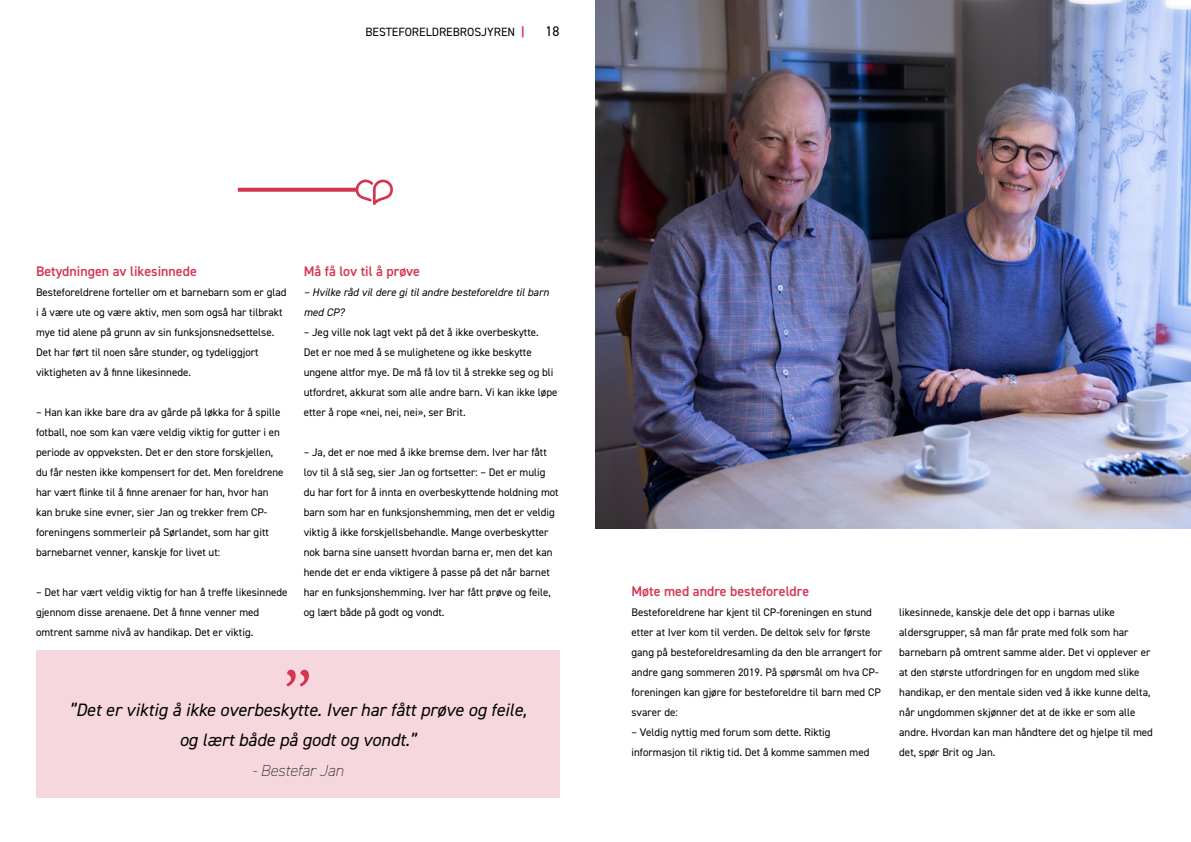
<style>
.page{position:relative;width:1191px;height:842px;background:#fff}
.page>*{position:absolute;margin:0;border:0;box-sizing:border-box;transform-origin:0 0}
.t1{font:300 72px "Kohinoor Bangla";color:#d43553}
.t2{font:italic 18px "DIN2014";color:#000}
.t3{font:italic 200 16px "DIN2014";color:#000}
.t4{font:600 14px "DIN2014";color:#d43553}
.t5{font:14px "DIN2014";color:#000}
.t6{font:12px "DIN2014";color:#000}
.t7{font:11px/20px "DIN2014";color:#000}
.t8{font:italic 11px/20px "DIN2014";color:#000}
.s1{font-weight:700;color:#d43553}
</style>
<div class="page">
<svg style="left:238px;top:188px;width:118px;height:4px"></svg>
<svg style="left:356px;top:180px;width:37px;height:25px"></svg>
<div style="left:36px;top:650px;width:523px;height:148px;background:#f6d7dd"></div>
<img style="left:595px;top:0;width:596px;height:529px">
<p class="t6" style="left:365px;top:24px;width:161px">BESTEFORELDREBROSJYREN <span class="s1">|</span></p>
<p class="t5" style="left:545px;top:22px;width:15px">18</p>
<p class="t4" style="left:36px;top:262px;width:162px">Betydningen av likesinnede</p>
<p class="t7" style="left:36px;top:282px;width:252px">Besteforeldrene forteller om et barnebarn som er glad i å være ute og være aktiv, men som også har tilbrakt mye tid alene på grunn av sin funksjonsnedsettelse.<br>Det har ført til noen såre stunder, og tydeliggjort viktigheten av å finne likesinnede.</p>
<p class="t7" style="left:36px;top:402px;width:249px">– Han kan ikke bare dra av gårde på løkka for å spille fotball, noe som kan være veldig viktig for gutter i en periode av oppveksten. Det er den store forskjellen, du får nesten ikke kompensert for det. Men foreldrene har vært flinke til å finne arenaer for han, hvor han kan bruke sine evner, sier Jan og trekker frem CP&shy;foreningens sommerleir på Sørlandet, som har gitt barnebarnet venner, kanskje for livet ut:</p>
<p class="t7" style="left:36px;top:582px;width:253px">– Det har vært veldig viktig for han å treffe likesinnede gjennom disse arenaene. Det å finne venner med omtrent samme nivå av handikap. Det er viktig.</p>
<p class="t4" style="left:304px;top:262px;width:118px">Må få lov til å prøve</p>
<p class="t8" style="left:304px;top:282px;width:247px">– Hvilke råd vil dere gi til andre besteforeldre til barn med CP?</p>
<p class="t7" style="left:304px;top:322px;width:255px">– Jeg ville nok lagt vekt på det å ikke overbeskytte.<br>Det er noe med å se mulighetene og ikke beskytte ungene altfor mye. De må få lov til å strekke seg og bli utfordret, akkurat som alle andre barn. Vi kan ikke løpe etter å rope «nei, nei, nei», ser Brit.</p>
<p class="t7" style="left:304px;top:442px;width:256px">– Ja, det er noe med å ikke bremse dem. Iver har fått lov til å slå seg, sier Jan og fortsetter: – Det er mulig du har fort for å innta en overbeskyttende holdning mot barn som har en funksjonshemming, men det er veldig viktig å ikke forskjellsbehandle. Mange overbeskytter nok barna sine uansett hvordan barna er, men det kan hende det er enda viktigere å passe på det når barnet har en funksjonshemming. Iver har fått prøve og feile, og lært både på godt og vondt.</p>
<h1 class="t1" style="left:283px;top:643px;width:30px">”</h1>
<h2 class="t2" style="left:69px;top:699px;width:459px">”Det er viktig å ikke overbeskytte. Iver har fått prøve og feile,</h2>
<h2 class="t2" style="left:179px;top:729px;width:238px">og lært både på godt og vondt.”</h2>
<h3 class="t3" style="left:252px;top:761px;width:93px">- Bestefar Jan</h3>
<p class="t4" style="left:631px;top:582px;width:179px">Møte med andre besteforeldre</p>
<p class="t7" style="left:631px;top:602px;width:252px">Besteforeldrene har kjent til CP-foreningen en stund etter at Iver kom til verden. De deltok selv for første gang på besteforeldresamling da den ble arrangert for andre gang sommeren 2019. På spørsmål om hva CP&shy;foreningen kan gjøre for besteforeldre til barn med CP svarer de:</p>
<p class="t7" style="left:631px;top:722px;width:239px">– Veldig nyttig med forum som dette. Riktig informasjon til riktig tid. Det å komme sammen med</p>
<p class="t7" style="left:899px;top:602px;width:255px">likesinnede, kanskje dele det opp i barnas ulike aldersgrupper, så man får prate med folk som har barnebarn på omtrent samme alder. Det vi opplever er at den største utfordringen for en ungdom med slike handikap, er den mentale siden ved å ikke kunne delta, når ungdommen skjønner det at de ikke er som alle andre. Hvordan kan man håndtere det og hjelpe til med det, spør Brit og Jan.</p>
</div>
